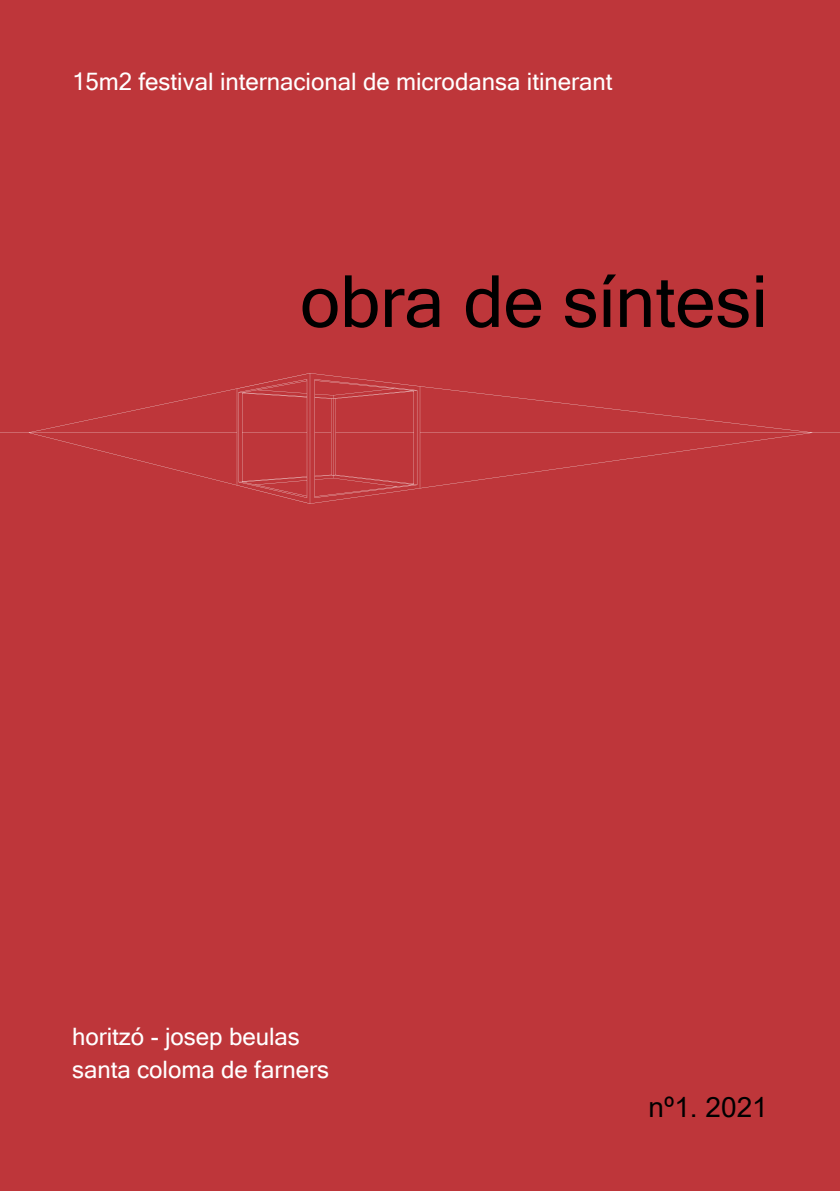
<style>
.page{position:relative;width:840px;height:1191px;background:#fff}
.page>*{position:absolute;margin:0;border:0;box-sizing:border-box;transform-origin:0 0}
.t1{font:72px "Microsoft Sans Serif";color:#000}
.t2{font:28px "Arial";color:#000}
.t3{font:24px "Microsoft Sans Serif";color:#fff}
</style>
<div class="page">
<div style="left:0;top:0;width:839px;height:1191px;background:#be363a"></div>
<div style="left:0;top:373px;width:839px;height:131px;background:#be363a"></div>
<svg style="left:238px;top:379px;width:69px;height:119px;background:#bf3c40"></svg>
<svg style="left:314px;top:379px;width:103px;height:119px;background:#bf3c3f"></svg>
<p class="t3" style="left:72px;top:65px;width:541px">15m2 festival internacional de microdansa itinerant</p>
<p class="t1" style="left:300px;top:255px;width:469px">obra de síntesi</p>
<p class="t3" style="left:72px;top:1020px;width:229px">horitzó - josep beulas</p>
<p class="t3" style="left:72px;top:1054px;width:258px">santa coloma de farners</p>
<p class="t2" style="left:648px;top:1087px;width:121px">nº1. 2021</p>
</div>
